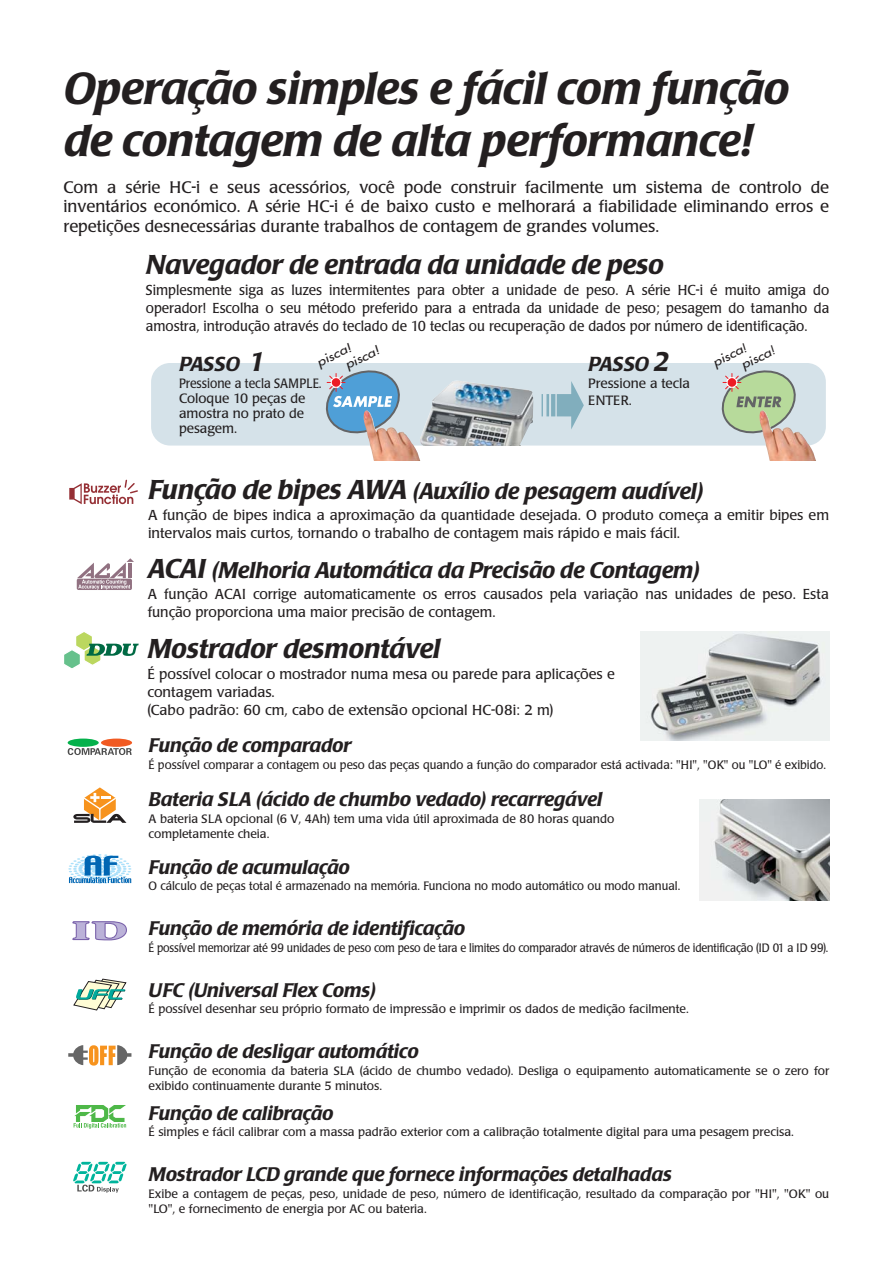
<style>
.page{position:relative;width:893px;height:1263px;background:#fff}
.page>*{position:absolute;margin:0;border:0;box-sizing:border-box;transform-origin:0 0}
.t1{font:italic 500 44.55px/52.5px "Poppl Laudatio";color:#231f20}
.t2{font:italic 500 27px "Poppl Laudatio";color:#231f20}
.t3{font:italic 500 22.5px "Poppl Laudatio";color:#231f20}
.t4{font:italic 500 20.1px "Poppl Laudatio";letter-spacing:.01em;color:#231f20}
.t5{font:italic 500 19.5px "Poppl Laudatio";color:#231f20}
.t6{font:16.5px/19.5px "Poppl Laudatio";color:#231f20;text-align:justify}
.t7{font:14.25px/18px "Poppl Laudatio";color:#231f20}
.t8{font:14.25px/18px "Poppl Laudatio";color:#231f20;text-align:justify;scale:.95 1}
.t9{font:13.35px/15px "Poppl Laudatio";color:#231f20;scale:.9 1}
.t10{font:13.35px/16.5px "Poppl Laudatio";color:#231f20}
.t11{font:12px/15px "Poppl Laudatio";color:#231f20}
.t12{font:12px "Poppl Laudatio";color:#231f20;scale:.9 1}
.t13{font:12px "Poppl Laudatio";color:#231f20;scale:.96 1}
.t14{font:12px "Poppl Laudatio";color:#231f20;scale:.95 1}
.t15{font:italic 12px/15px "Futura";color:#231f20;scale:1.22 1}
.s1{font-size:26.7px}
.s2{font-size:27px}
</style>
<div class="page">
<div style="left:151px;top:363px;width:674px;height:83px;background:#d5e2e9;border-radius:19px"></div>
<img style="left:421px;top:380px;width:112px;height:66px">
<svg style="left:74px;top:1105px;width:52px;height:24px"></svg>
<div style="left:68px;top:739px;width:31px;height:8px;background:#04b14b;border-radius:50%"></div>
<div style="left:101px;top:739px;width:31px;height:8px;background:#f15a22;border-radius:50%"></div>
<svg style="left:68px;top:748px;width:64px;height:7px"></svg>
<svg style="left:73px;top:978px;width:54px;height:33px"></svg>
<img style="left:363px;top:432px;width:58px;height:28px">
<img style="left:759px;top:432px;width:57px;height:28px">
<svg style="left:325px;top:370px;width:78px;height:69px"></svg>
<svg style="left:721px;top:370px;width:78px;height:69px"></svg>
<svg style="left:77px;top:558px;width:57px;height:32px"></svg>
<svg style="left:72px;top:921px;width:55px;height:20px"></svg>
<svg style="left:68px;top:1045px;width:63px;height:21px"></svg>
<svg style="left:69px;top:480px;width:69px;height:24px"></svg>
<img style="left:699px;top:799px;width:130px;height:102px">
<img style="left:640px;top:632px;width:189px;height:109px">
<svg style="left:68px;top:854px;width:63px;height:30px"></svg>
<svg style="left:73px;top:787px;width:53px;height:36px"></svg>
<svg style="left:64px;top:632px;width:75px;height:36px"></svg>
<svg style="left:73px;top:1162px;width:54px;height:31px"></svg>
<h1 class="t1" style="left:63px;top:67px;width:726px">Operação simples e fácil com função de contagem de alta performance!</h1>
<p class="t6" style="left:63px;top:179px;width:767px">Com a série HC-i e seus acessórios, você pode construir facilmente um sistema de controlo de inventários económico. A série HC-i é de baixo custo e melhorará a fiabilidade eliminando erros e repetições desnecessárias durante trabalhos de contagem de grandes volumes.</p>
<h2 class="t2" style="left:146px;top:255px;width:519px">Navegador de entrada da unidade de peso</h2>
<p class="t8" style="left:146px;top:283px;width:720px">Simplesmente siga as luzes intermitentes para obter a unidade de peso. A série HC-i é muito amiga do operador! Escolha o seu método preferido para a entrada da unidade de peso; pesagem do tamanho da amostra, introdução através do teclado de 10 teclas ou recuperação de dados por número de identificação.</p>
<p class="t15" style="left:336px;top:346px;width:32px;text-indent:-24px;rotate:-27deg">pisca! pisca!</p>
<p class="t15" style="left:738px;top:360px;width:31px;rotate:-27deg">pisca!</p>
<p class="t15" style="left:710px;top:357px;width:31px;rotate:-27deg">pisca!</p>
<h3 class="t4" style="left:179px;top:356px;width:87px">PASSO <span class="s1">1</span></h3>
<p class="t9" style="left:179px;top:377px;width:160px">Pressione a tecla SAMPLE.<br>Coloque 10 peças de amostra no prato de pesagem.</p>
<h3 class="t4" style="left:588px;top:356px;width:83px">PASSO <span class="s1">2</span></h3>
<p class="t10" style="left:588px;top:377px;width:103px">Pressione a tecla<br>ENTER.</p>
<h3 class="t3" style="left:148px;top:483px;width:556px"><span class="s2">Função de bipes AWA</span> (Auxílio de pesagem audível)</h3>
<p class="t7" style="left:148px;top:507px;width:682px">A função de bipes indica a aproximação da quantidade desejada. O produto começa a emitir bipes em intervalos mais curtos, tornando o trabalho de contagem mais rápido e mais fácil.</p>
<h3 class="t3" style="left:148px;top:562px;width:553px"><span class="s2">ACAI</span> (Melhoria Automática da Precisão de Contagem)</h3>
<p class="t7" style="left:148px;top:587px;width:682px">A função ACAI corrige automaticamente os erros causados pela variação nas unidades de peso. Esta função proporciona uma maior precisão de contagem.</p>
<h2 class="t2" style="left:148px;top:638px;width:294px">Mostrador desmontável</h2>
<p class="t7" style="left:147px;top:666px;width:469px">É possível colocar o mostrador numa mesa ou parede para aplicações e contagem variadas.<br>(Cabo padrão: 60 cm, cabo de extensão opcional HC-08i: 2 m)</p>
<h3 class="t5" style="left:149px;top:738px;width:204px">Função de comparador</h3>
<p class="t13" style="left:149px;top:760px;width:707px">É possível comparar a contagem ou peso das peças quando a função do comparador está activada: "HI", "OK" ou "LO" é exibido.</p>
<h3 class="t5" style="left:149px;top:792px;width:455px">Bateria SLA (ácido de chumbo vedado) recarregável</h3>
<p class="t11" style="left:149px;top:812px;width:467px">A bateria SLA opcional (6 V, 4Ah) tem uma vida útil aproximada de 80 horas quando completamente cheia.</p>
<h3 class="t5" style="left:149px;top:860px;width:202px">Função de acumulação</h3>
<p class="t14" style="left:149px;top:881px;width:561px">O cálculo de peças total é armazenado na memória. Funciona no modo automático ou modo manual.</p>
<h3 class="t5" style="left:149px;top:921px;width:317px">Função de memória de identificação</h3>
<p class="t12" style="left:149px;top:943px;width:756px">É possível memorizar até 99 unidades de peso com peso de tara e limites do comparador através de números de identificação (ID 01 a ID 99).</p>
<h3 class="t5" style="left:149px;top:983px;width:229px">UFC (Universal Flex Coms)</h3>
<p class="t11" style="left:149px;top:1003px;width:541px">É possível desenhar seu próprio formato de impressão e imprimir os dados de medição facilmente.</p>
<h3 class="t5" style="left:149px;top:1044px;width:271px">Função de desligar automático</h3>
<p class="t11" style="left:149px;top:1064px;width:682px">Função de economia da bateria SLA (ácido de chumbo vedado). Desliga o equipamento automaticamente se o zero for exibido continuamente durante 5 minutos.</p>
<h3 class="t5" style="left:149px;top:1106px;width:186px">Função de calibração</h3>
<p class="t11" style="left:149px;top:1126px;width:646px">É simples e fácil calibrar com a massa padrão exterior com a calibração totalmente digital para uma pesagem precisa.</p>
<h3 class="t5" style="left:149px;top:1167px;width:524px">Mostrador LCD grande que fornece informações detalhadas</h3>
<p class="t11" style="left:149px;top:1187px;width:682px">Exibe a contagem de peças, peso, unidade de peso, número de identificação, resultado da comparação por "HI", "OK" ou "LO", e fornecimento de energia por AC ou bateria.</p>
</div>
